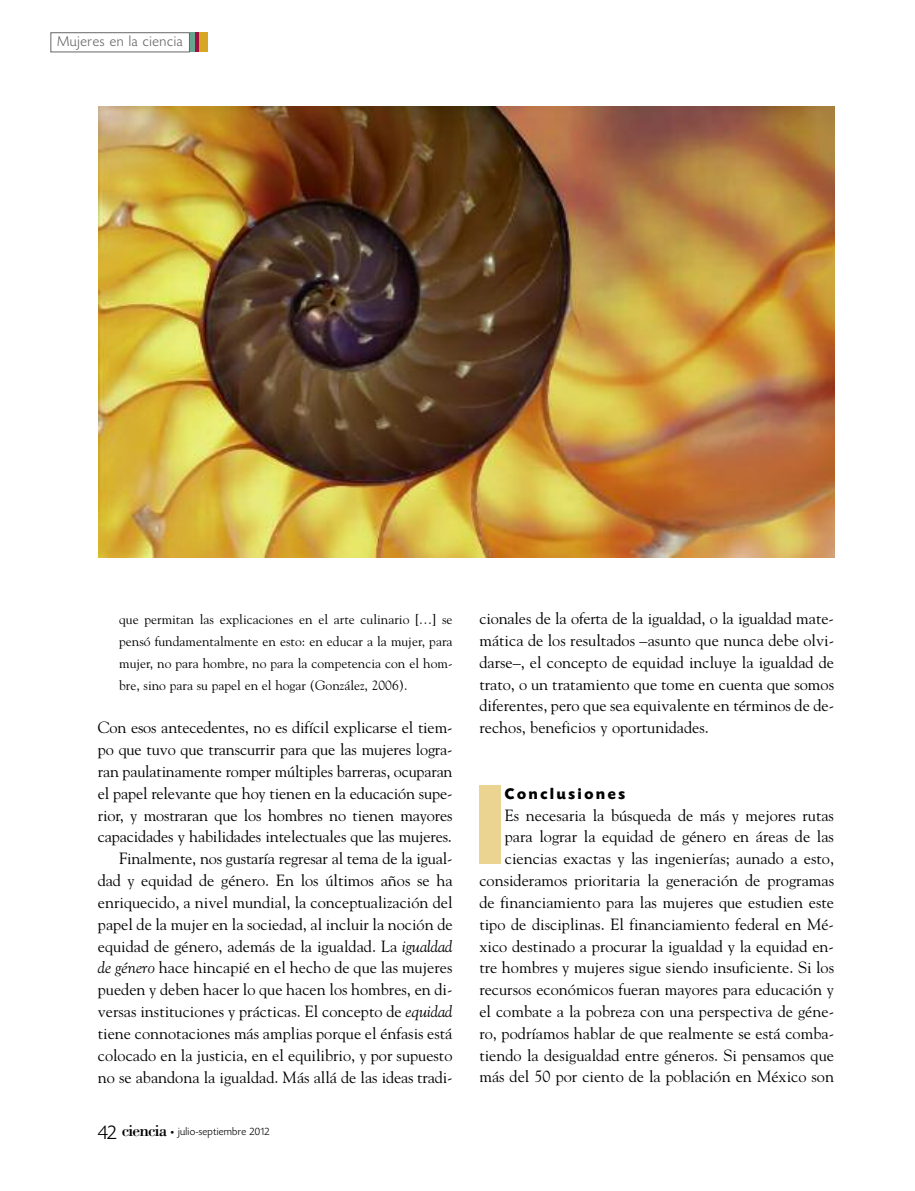
<style>
.page{position:relative;width:915px;height:1191px;background:#fff}
.page>*{position:absolute;margin:0;border:0;box-sizing:border-box;transform-origin:0 0}
.t1{font:17.25px "Bodoni";letter-spacing:-.05em;color:#000}
.t2{font:16.2px/21.8px "Goudy";color:#000;text-align:right}
.t3{font:700 16.2px "Today HEF";letter-spacing:.17em;color:#000}
.t4{font:300 15px "Today HEF";letter-spacing:.045em;color:#666}
.t5{font:13.5px/21.9px "Goudy";color:#000;text-align:justify}
.t6{font:300 11.25px "Today HEF";letter-spacing:.025em;color:#000}
.s1{font-style:italic}
.s2{font-family:"Today HEF";font-weight:300;font-size:21px}
.s3{font-family:"Officina Sans";font-weight:400;font-size:7.5px}
</style>
<div class="page">
<div style="left:50px;top:32px;width:140px;height:20px;border:1px solid #666"></div>
<div style="left:203px;top:32px;width:5px;height:20px;background:#d7a625"></div>
<hr style="left:199px;top:32px;width:4px;height:20px;background:#d7a625">
<div style="left:194px;top:32px;width:5px;height:20px;background:#9f0f42"></div>
<hr style="left:190px;top:32px;width:4px;height:20px;background:#67a58f">
<div style="left:479px;top:785px;width:21px;height:79px;background:#ebd392"></div>
<img style="left:98px;top:106px;width:735px;height:451px">
<p class="t4" style="left:57px;top:35px;width:127px">Mujeres en la ciencia</p>
<p class="t5" style="left:119px;top:608px;width:335px">que permitan las explicaciones en el arte culinario […] se pensó fundamentalmente en esto: en educar a la mujer, para mujer, no para hombre, no para la competencia con el hom&shy;bre, sino para su papel en el hogar (González, 2006).</p>
<p class="t2" style="left:98px;top:717px;width:356px">Con esos antecedentes, no es difícil explicarse el tiem&shy;po que tuvo que transcurrir para que las mujeres logra&shy;ran paulatinamente romper múltiples barreras, ocuparan el papel relevante que hoy tienen en la educación supe&shy;rior, y mostraran que los hombres no tienen mayores capacidades y habilidades intelectuales que las mujeres.<br>Finalmente, nos gustaría regresar al tema de la igual&shy;dad y equidad de género. En los últimos años se ha enriquecido, a nivel mundial, la conceptualización del papel de la mujer en la sociedad, al incluir la noción de equidad de género, además de la igualdad. La <span class="s1">igualdad de género</span> hace hincapié en el hecho de que las mujeres pueden y deben hacer lo que hacen los hombres, en di&shy;versas instituciones y prácticas. El concepto de <span class="s1">equidad </span>tiene connotaciones más amplias porque el énfasis está colocado en la justicia, en el equilibrio, y por supuesto no se abandona la igualdad. Más allá de las ideas tradi-</p>
<p class="t1" style="left:98px;top:1119px;width:71px"><span class="s2">42</span> ciencia</p>
<p class="t6" style="left:170px;top:1127px;width:100px"><span class="s3">•</span> julio-septiembre 2012</p>
<p class="t2" style="left:479px;top:607px;width:356px;text-align:justify">cionales de la oferta de la igualdad, o la igualdad mate&shy;mática de los resultados –asunto que nunca debe olvi&shy;darse–, el concepto de equidad incluye la igualdad de trato, o un tratamiento que tome en cuenta que somos diferentes, pero que sea equivalente en términos de de&shy;rechos, beneficios y oportunidades.</p>
<p class="t3" style="left:504px;top:787px;width:122px">Conclusiones</p>
<p class="t2" style="left:479px;top:804px;width:356px">Es necesaria la búsqueda de más y mejores rutas para lograr la equidad de género en áreas de las ciencias exactas y las ingenierías; aunado a esto, consideramos prioritaria la generación de programas de financiamiento para las mujeres que estudien este tipo de disciplinas. El financiamiento federal en Mé&shy;xico destinado a procurar la igualdad y la equidad en&shy;tre hombres y mujeres sigue siendo insuficiente. Si los recursos económicos fueran mayores para educación y el combate a la pobreza con una perspectiva de géne&shy;ro, podríamos hablar de que realmente se está comba&shy;tiendo la desigualdad entre géneros. Si pensamos que más del 50 por ciento de la población en México son</p>
</div>
